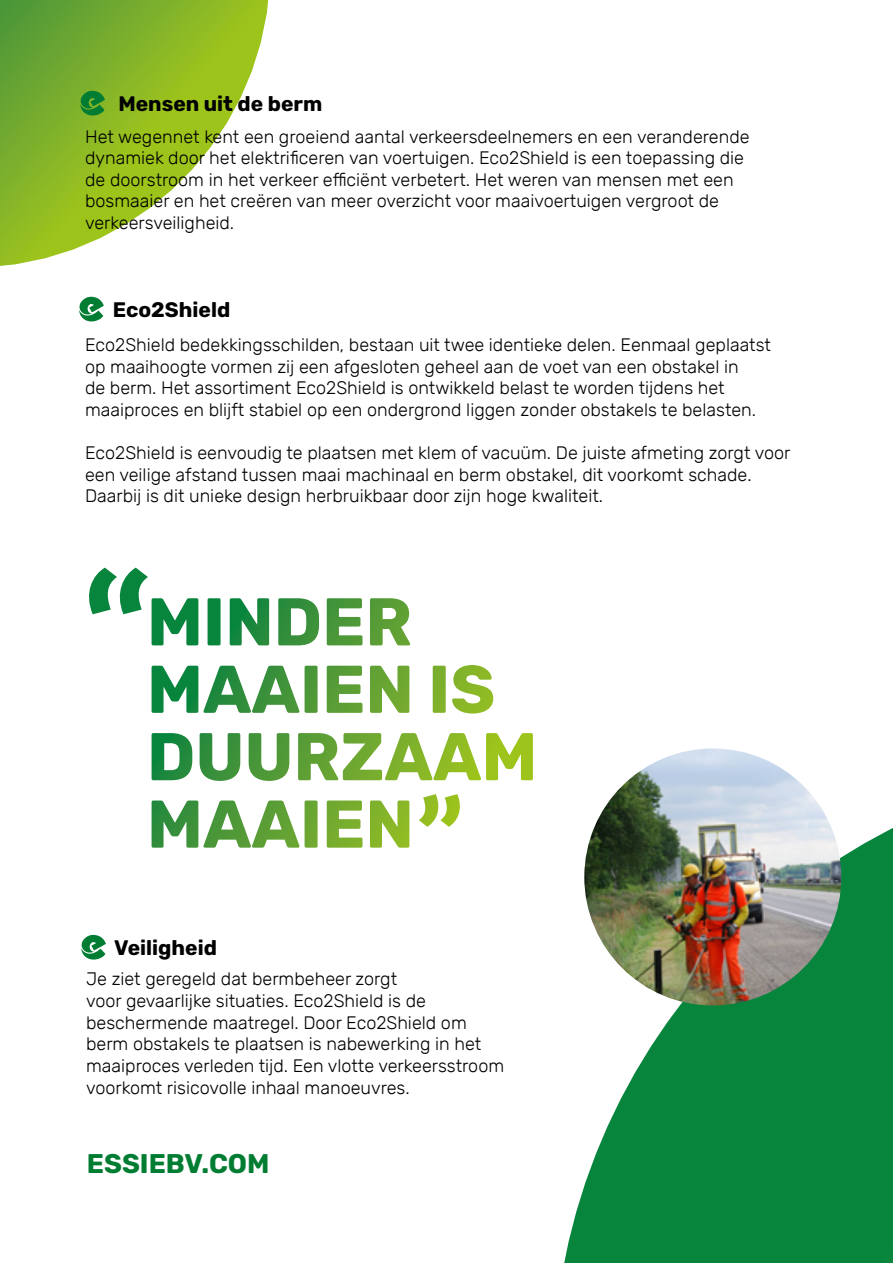
<style>
.page{position:relative;width:893px;height:1263px;background:#fff}
.page>*{position:absolute;margin:0;border:0;box-sizing:border-box;transform-origin:0 0}
.t1{font:700 27px "Rubik";color:#007d32}
.t2{font:700 21px "Rubik";color:#000}
.t3{font:300 18px/21.6px "Rubik";color:#000}
</style>
<div class="page">
<svg style="left:564px;top:773px;width:329px;height:490px"></svg>
<svg style="left:0;top:0;width:269px;height:266px"></svg>
<img style="left:584px;top:748px;width:257px;height:257px;border-radius:128px">
<svg style="left:152px;top:800px;width:257px;height:48px"></svg>
<svg style="left:249px;top:733px;width:284px;height:48px"></svg>
<svg style="left:252px;top:665px;width:241px;height:48px"></svg>
<svg style="left:89px;top:568px;width:321px;height:77px"></svg>
<svg style="left:419px;top:794px;width:41px;height:33px"></svg>
<svg style="left:80px;top:91px;width:25px;height:25px"></svg>
<svg style="left:79px;top:297px;width:25px;height:24px"></svg>
<svg style="left:81px;top:935px;width:25px;height:24px"></svg>
<p class="t2" style="left:118px;top:91px;width:205px">Mensen uit de berm</p>
<p class="t3" style="left:85px;top:126px;width:666px">Het wegennet kent een groeiend aantal verkeersdeelnemers en een veranderende dynamiek door het elektrificeren van voertuigen. Eco2Shield is een toepassing die de doorstroom in het verkeer efficiënt verbetert. Het weren van mensen met een bosmaaier en het creëren van meer overzicht voor maaivoertuigen vergroot de verkeersveiligheid.</p>
<p class="t2" style="left:113px;top:297px;width:119px">Eco2Shield</p>
<p class="t3" style="left:85px;top:335px;width:687px">Eco2Shield bedekkingsschilden, bestaan uit twee identieke delen. Eenmaal geplaatst op maaihoogte vormen zij een afgesloten geheel aan de voet van een obstakel in<br>de berm. Het assortiment Eco2Shield is ontwikkeld belast te worden tijdens het maaiproces en blijft stabiel op een ondergrond liggen zonder obstakels te belasten.</p>
<p class="t3" style="left:85px;top:443px;width:707px">Eco2Shield is eenvoudig te plaatsen met klem of vacuüm. De juiste afmeting zorgt voor een veilige afstand tussen maai machinaal en berm obstakel, dit voorkomt schade.<br>Daarbij is dit unieke design herbruikbaar door zijn hoge kwaliteit.</p>
<p class="t2" style="left:114px;top:935px;width:104px">Veiligheid</p>
<p class="t3" style="left:86px;top:969px;width:420px">Je ziet geregeld dat bermbeheer zorgt<br>voor gevaarlijke situaties. Eco2Shield is de beschermende maatregel. Door Eco2Shield om berm obstakels te plaatsen is nabewerking in het maaiproces verleden tijd. Een vlotte verkeersstroom voorkomt risicovolle inhaal manoeuvres.</p>
<h1 class="t1" style="left:87px;top:1148px;width:184px">ESSIEBV.COM</h1>
</div>
